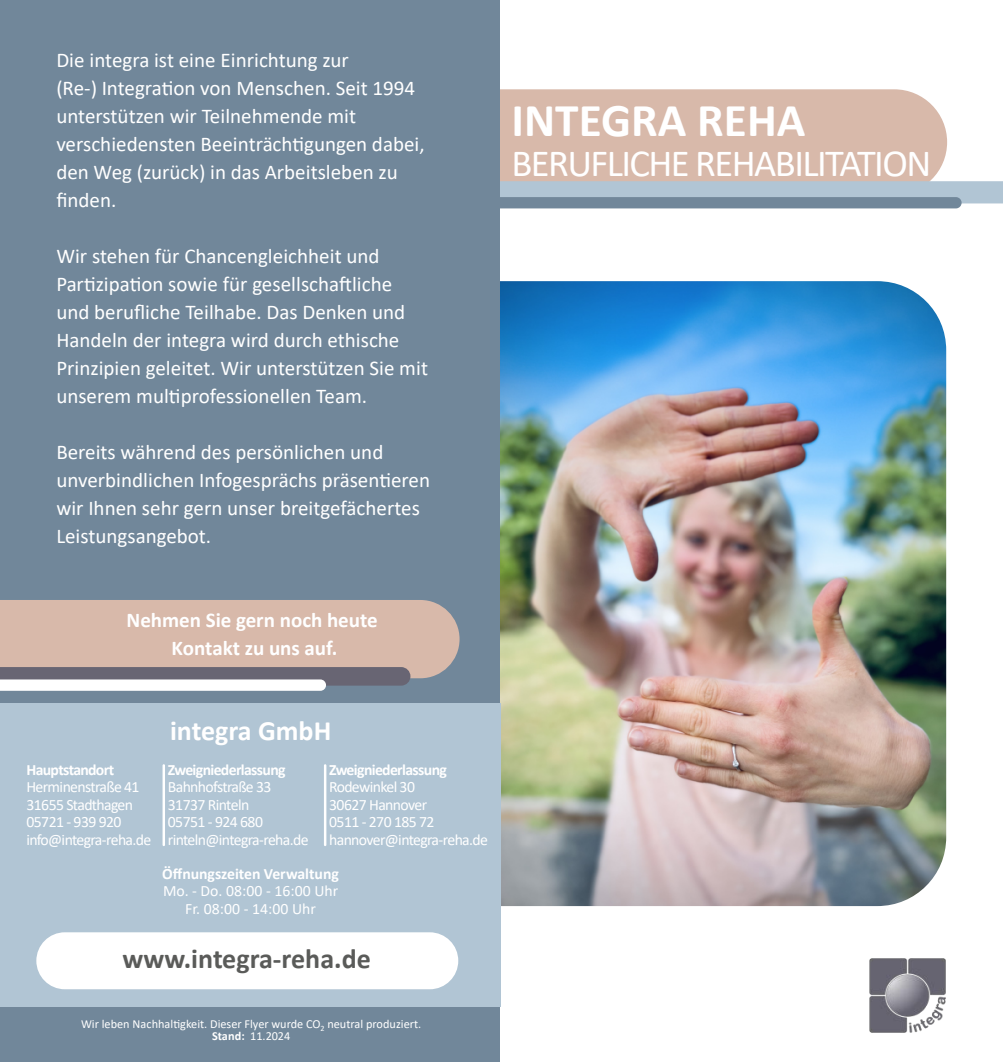
<style>
.page{position:relative;width:1003px;height:1062px;background:#fff}
.page>*{position:absolute;margin:0;border:0;box-sizing:border-box;transform-origin:0 0}
.t1{font:700 47.25px "Calibri";color:#fff}
.t2{font:38.5px "Calibri";letter-spacing:-.04em;color:#fff}
.t3{font:700 28px "Calibri";color:#5a5b59}
.t4{font:700 28px "Calibri";color:#fff}
.t5{font:21px/28px "Calibri";color:#fff}
.t6{font:700 21px/28px "Calibri";letter-spacing:-.005em;color:#fff;text-align:center}
.t7{font:15.75px/17.5px "Calibri";letter-spacing:-.035em;color:#fff}
.t8{font:700 15.75px "Calibri";letter-spacing:-.04em;color:#fff}
.t9{font:15.75px/17.5px "Calibri";letter-spacing:.005em;color:#fff;text-align:center}
.t10{font:700 15.75px "Calibri";letter-spacing:-.005em;color:#fff}
.t11{font:12.25px/12.2px "Calibri";color:#fff;text-align:center}
.s1{font-weight:700}
</style>
<div class="page">
<div style="left:408px;top:89px;width:538px;height:106px;background:#d8b9aa;border-radius:53px"></div>
<img style="left:500px;top:203px;width:502px;height:794px">
<div style="left:500px;top:181px;width:502px;height:22px;background:#b1c5d4"></div>
<div style="left:327px;top:197px;width:634px;height:11px;background:#71879a;border-radius:6px"></div>
<div style="left:0;top:0;width:500px;height:1062px;background:#71879a"></div>
<svg style="left:0;top:600px;width:459px;height:91px;background:#c8b1a9"></svg>
<img style="left:859px;top:948px;width:95px;height:85px">
<div style="left:0;top:703px;width:500px;height:304px;background:#b1c5d4"></div>
<div style="left:36px;top:932px;width:422px;height:57px;background:#fff;border-radius:28px"></div>
<hr style="left:162px;top:764px;width:3px;height:82px;background:#fff">
<hr style="left:324px;top:764px;width:2px;height:82px;background:#fff">
<p class="t5" style="left:56px;top:47px;width:370px">Die integra ist eine Einrichtung zur<br>(Re‐) Integration von Menschen. Seit 1994 unterstützen wir Teilnehmende mit verschiedensten Beeinträchtigungen dabei, den Weg (zurück) in das Arbeitsleben zu finden.</p>
<p class="t5" style="left:56px;top:243px;width:373px">Wir stehen für Chancengleichheit und Partizipation sowie für gesellschaftliche und berufliche Teilhabe. Das Denken und Handeln der integra wird durch ethische Prinzipien geleitet. Wir unterstützen Sie mit unserem multiprofessionellen Team.</p>
<p class="t5" style="left:56px;top:439px;width:375px">Bereits während des persönlichen und unverbindlichen Infogesprächs präsentieren wir Ihnen sehr gern unser breitgefächertes Leistungsangebot.</p>
<p class="t6" style="left:126px;top:607px;width:253px">Nehmen Sie gern noch heute<br>Kontakt zu uns auf.</p>
<p class="t8" style="left:26px;top:763px;width:89px">Hauptstandort</p>
<p class="t7" style="left:26px;top:779px;width:126px">Herminenstraße 41<br>31655 Stadthagen<br>05721 ‐ 939 920 info@integra‐reha.de</p>
<h3 class="t4" style="left:170px;top:719px;width:163px">integra GmbH</h3>
<p class="t8" style="left:168px;top:763px;width:119px">Zweigniederlassung</p>
<p class="t7" style="left:168px;top:779px;width:142px">Bahnhofstraße 33<br>31737 Rinteln<br>05751 ‐ 924 680 rinteln@integra‐reha.de</p>
<p class="t8" style="left:329px;top:763px;width:119px">Zweigniederlassung</p>
<p class="t7" style="left:329px;top:779px;width:160px">Rodewinkel 30<br>30627 Hannover<br>0511 ‐ 270 185 72 hannover@integra‐reha.de</p>
<p class="t10" style="left:162px;top:867px;width:178px">Öffnungszeiten Verwaltung</p>
<p class="t9" style="left:163px;top:883px;width:177px">Mo. ‐ Do. 08:00 ‐ 16:00 Uhr<br>Fr. 08:00 ‐ 14:00 Uhr</p>
<h3 class="t3" style="left:122px;top:946px;width:250px">www.integra‐reha.de</h3>
<p class="t11" style="left:81px;top:1018px;width:341px">Wir leben Nachhaltigkeit. Dieser Flyer wurde CO<sub>2</sub> neutral produziert.<br><span class="s1">Stand:</span> 11.2024</p>
<h1 class="t1" style="left:511px;top:101px;width:295px">INTEGRA REHA</h1>
<h2 class="t2" style="left:511px;top:147px;width:421px">BERUFLICHE REHABILITATION</h2>
</div>
